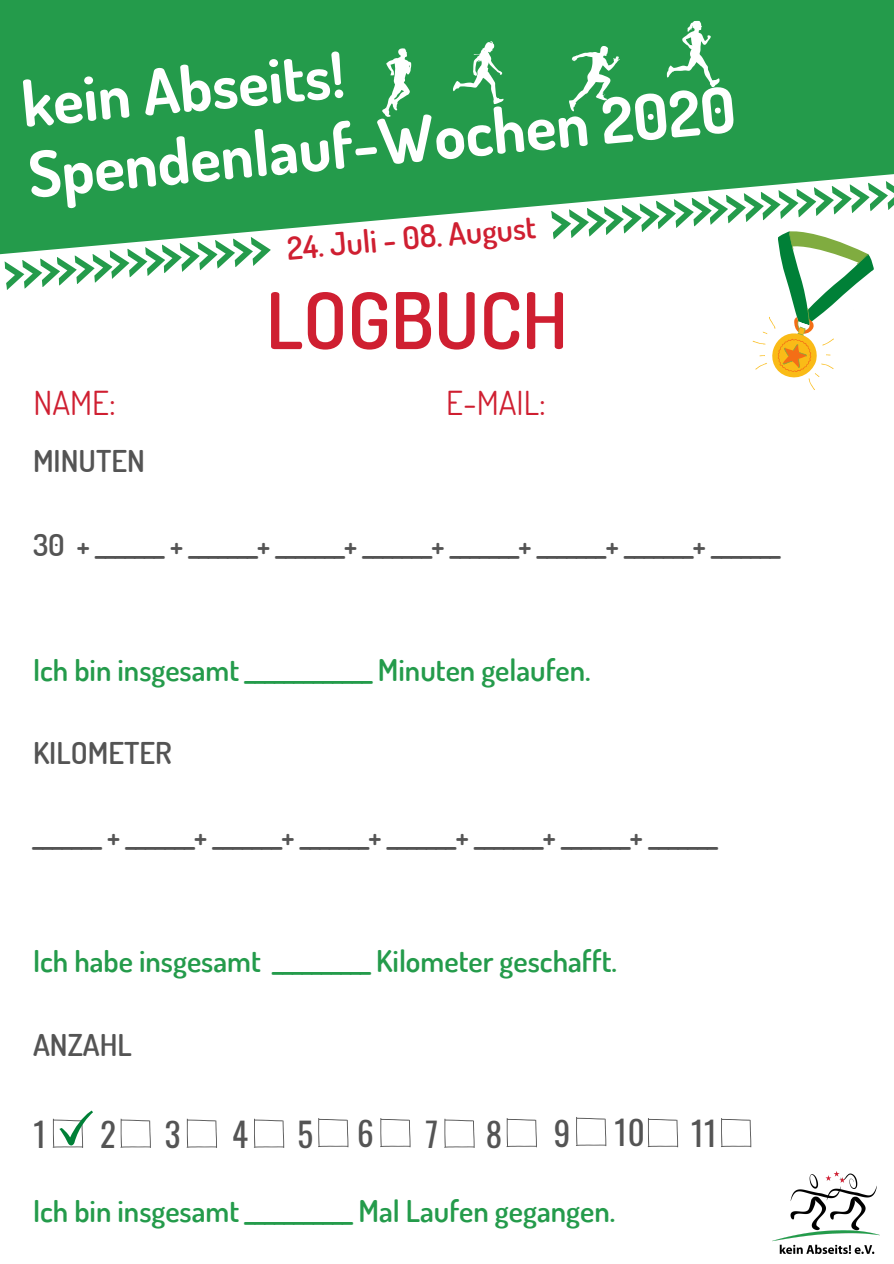
<style>
.page{position:relative;width:894px;height:1264px;background:#fff}
.page>*{position:absolute;margin:0;border:0;box-sizing:border-box;transform-origin:0 0}
.t1{font:600 78px "Dosis";color:#cf1f31}
.t2{font:700 63px/70.1px "Dosis";color:#fff}
.t3{font:33px "Oswald";color:#545454}
.t4{font:33px "Dosis";color:#cf1f31}
.t5{font:600 31.5px "Dosis";color:#cf1f31}
.t6{font:600 30px "Dosis";color:#545454}
.t7{font:600 30px "Dosis";color:#249b4b}
</style>
<div class="page">
<div style="left:0;top:0;width:893px;height:255px;background:#249b4b"></div>
<svg style="left:663px;top:20px;width:57px;height:70px"></svg>
<svg style="left:382px;top:48px;width:29px;height:69px"></svg>
<svg style="left:453px;top:41px;width:50px;height:63px"></svg>
<svg style="left:569px;top:46px;width:50px;height:65px"></svg>
<svg style="left:4px;top:235px;width:268px;height:55px"></svg>
<svg style="left:551px;top:178px;width:342px;height:212px"></svg>
<svg style="left:120px;top:1118px;width:31px;height:29px"></svg>
<svg style="left:186px;top:1118px;width:31px;height:29px"></svg>
<svg style="left:254px;top:1118px;width:30px;height:29px"></svg>
<svg style="left:318px;top:1118px;width:30px;height:29px"></svg>
<svg style="left:380px;top:1118px;width:30px;height:29px"></svg>
<svg style="left:444px;top:1118px;width:30px;height:29px"></svg>
<svg style="left:506px;top:1118px;width:30px;height:29px"></svg>
<svg style="left:576px;top:1117px;width:30px;height:29px"></svg>
<svg style="left:647px;top:1118px;width:31px;height:29px"></svg>
<svg style="left:721px;top:1118px;width:30px;height:29px"></svg>
<svg style="left:53px;top:1110px;width:40px;height:37px"></svg>
<img style="left:772px;top:1171px;width:106px;height:82px">
<h2 class="t2" style="left:19px;top:66px;width:711px;rotate:-5deg">kein Abseits!<br>Spendenlauf-Wochen 2020</h2>
<p class="t5" style="left:285px;top:228px;width:251px;rotate:-5deg">24. Juli - 08. August</p>
<h1 class="t1" style="left:266px;top:269px;width:304px">LOGBUCH</h1>
<p class="t4" style="left:33px;top:380px;width:84px">NAME:</p>
<p class="t4" style="left:446px;top:380px;width:101px">E-MAIL:</p>
<p class="t6" style="left:33px;top:441px;width:113px">MINUTEN</p>
<p class="t6" style="left:33px;top:524px;width:748px">30 + _______ + _______+ _______+ _______+ _______+ _______+ _______+ _______</p>
<p class="t7" style="left:33px;top:649px;width:559px">Ich bin insgesamt _____________ Minuten gelaufen.</p>
<p class="t6" style="left:33px;top:733px;width:140px">KILOMETER</p>
<p class="t6" style="left:33px;top:816px;width:685px">_______ + _______+ _______+ _______+ _______+ _______+ _______+ _______</p>
<p class="t7" style="left:33px;top:941px;width:585px">Ich habe insgesamt __________ Kilometer geschafft.</p>
<p class="t6" style="left:33px;top:1024px;width:100px">ANZAHL</p>
<p class="t3" style="left:33px;top:1108px;width:15px">1</p>
<p class="t3" style="left:100px;top:1108px;width:17px">2</p>
<p class="t3" style="left:165px;top:1108px;width:17px">3</p>
<p class="t3" style="left:232px;top:1108px;width:17px">4</p>
<p class="t3" style="left:297px;top:1108px;width:17px">5</p>
<p class="t3" style="left:357px;top:1107px;width:18px">6</p>
<p class="t3" style="left:425px;top:1108px;width:14px">7</p>
<p class="t3" style="left:486px;top:1108px;width:18px">8</p>
<p class="t3" style="left:553px;top:1107px;width:18px">9</p>
<p class="t3" style="left:614px;top:1106px;width:32px">10</p>
<p class="t3" style="left:690px;top:1107px;width:28px">11</p>
<p class="t7" style="left:33px;top:1191px;width:583px">Ich bin insgesamt ___________ Mal Laufen gegangen.</p>
</div>
